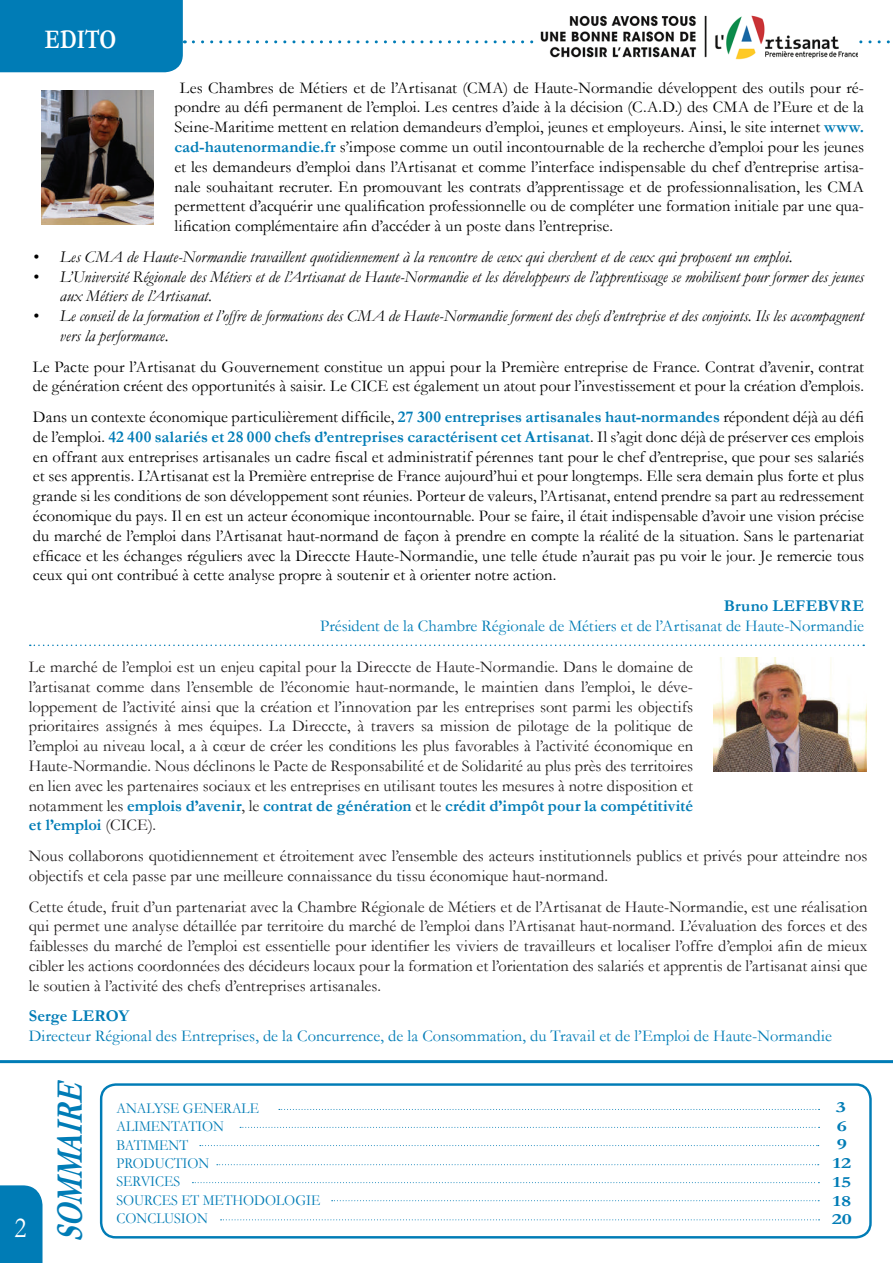
<style>
.page{position:relative;width:893px;height:1263px;background:#fff}
.page>*{position:absolute;margin:0;border:0;box-sizing:border-box;transform-origin:0 0}
.t1{font:italic 700 37.65px "Garamond";color:#007cb6;scale:.75 1}
.t2{font:29.7px "Garamond";color:#fff;scale:.86 1}
.t3{font:700 27px "Garamond";color:#fff;scale:.79 1}
.t4{font:16.5px/19.8px "Garamond";color:#000;text-align:justify}
.t5{font:16.5px/19.8px "Garamond";color:#231f20;text-align:justify}
.t6{font:italic 16.5px/19.8px "Garamond";color:#000}
.t7{font:16.5px "Garamond";color:#007cb6}
.t8{font:700 16.5px "Garamond";letter-spacing:.005em;color:#007cb6}
.t9{font:700 15.6px/18.8px "Garamond";color:#007cb6;text-align:center;scale:1.38 1}
.t10{font:15.3px/18.3px "Garamond";color:#007cb6;scale:.92 1}
.s1{font-weight:700;color:#007cb6}
</style>
<div class="page">
<div style="left:100px;top:1083px;width:772px;height:155px;border:2px solid #007cb6;border-radius:15px"></div>
<svg style="left:279px;top:1109px;width:541px;height:1px"></svg>
<svg style="left:240px;top:1127px;width:580px;height:1px"></svg>
<svg style="left:200px;top:1145px;width:619px;height:1px"></svg>
<svg style="left:192px;top:1182px;width:627px;height:1px"></svg>
<svg style="left:332px;top:1200px;width:487px;height:1px"></svg>
<svg style="left:221px;top:1219px;width:599px;height:1px"></svg>
<svg style="left:217px;top:1164px;width:602px;height:1px"></svg>
<svg style="left:193px;top:40px;width:697px;height:3px"></svg>
<div style="left:0;top:1185px;width:43px;height:78px;background:#007cb6"></div>
<div style="left:0;top:0;width:185px;height:72px;background:#007cb6"></div>
<img style="left:536px;top:15px;width:322px;height:45px">
<img style="left:41px;top:90px;width:112px;height:134px">
<svg style="left:30px;top:644px;width:834px;height:2px"></svg>
<div style="left:0;top:1060px;width:893px;height:3px;border:2px solid #007cb6"></div>
<img style="left:714px;top:657px;width:153px;height:115px">
<h3 class="t3" style="left:45px;top:21px;width:92px">EDITO</h3>
<p class="t4" style="left:174px;top:77px;width:691px;text-indent:6px">Les Chambres de Métiers et de l’Artisanat (CMA) de Haute-Normandie développent des outils pour ré&shy;pondre au défi permanent de l’emploi. Les centres d’aide à la décision (C.A.D.) des CMA de l’Eure et de la Seine-Maritime mettent en relation demandeurs d’emploi, jeunes et employeurs. Ainsi, le site internet <span class="s1">www. cad-hautenormandie.fr</span> s’impose comme un outil incontournable de la recherche d’emploi pour les jeunes et les demandeurs d’emploi dans l’Artisanat et comme l’interface indispensable du chef d’entreprise artisa&shy;nale souhaitant recruter. En promouvant les contrats d’apprentissage et de professionnalisation, les CMA permettent d’acquérir une qualification professionnelle ou de compléter une formation initiale par une qua&shy;lification complémentaire afin d’accéder à un poste dans l’entreprise.</p>
<p class="t6" style="left:33px;top:246px;width:761px">• Les CMA de Haute-Normandie travaillent quotidiennement à la rencontre de ceux qui cherchent et de ceux qui proposent un emploi.</p>
<p class="t6" style="left:60px;top:266px;width:806px;text-indent:-27px">• L’Université Régionale des Métiers et de l’Artisanat de Haute-Normandie et les développeurs de l’apprentissage se mobilisent pour former des jeunes aux Métiers de l’Artisanat.</p>
<p class="t6" style="left:60px;top:306px;width:805px;text-indent:-27px">• Le conseil de la formation et l’offre de formations des CMA de Haute-Normandie forment des chefs d’entreprise et des conjoints. Ils les accompagnent vers la performance.</p>
<p class="t4" style="left:33px;top:356px;width:833px">Le Pacte pour l’Artisanat du Gouvernement constitue un appui pour la Première entreprise de France. Contrat d’avenir, contrat de génération créent des opportunités à saisir. Le CICE est également un atout pour l’investissement et pour la création d’emplois.</p>
<p class="t4" style="left:33px;top:406px;width:833px">Dans un contexte économique particulièrement difficile, <span class="s1">27 300 entreprises artisanales haut-normandes</span> répondent déjà au défi de l’emploi. <span class="s1">42 400 salariés et 28 000 chefs d’entreprises caractérisent cet Artisanat</span>. Il s’agit donc déjà de préserver ces emplois en offrant aux entreprises artisanales un cadre fiscal et administratif pérennes tant pour le chef d’entreprise, que pour ses salariés et ses apprentis. L’Artisanat est la Première entreprise de France aujourd’hui et pour longtemps. Elle sera demain plus forte et plus grande si les conditions de son développement sont réunies. Porteur de valeurs, l’Artisanat, entend prendre sa part au redressement économique du pays. Il en est un acteur économique incontournable. Pour se faire, il était indispensable d’avoir une vision précise du marché de l’emploi dans l’Artisanat haut-normand de façon à prendre en compte la réalité de la situation. Sans le partenariat efficace et les échanges réguliers avec la Direccte Haute-Normandie, une telle étude n’aurait pas pu voir le jour. Je remercie tous ceux qui ont contribué à cette analyse propre à soutenir et à orienter notre action.</p>
<p class="t8" style="left:724px;top:595px;width:142px">Bruno LEFEBVRE</p>
<p class="t7" style="left:320px;top:615px;width:545px">Président de la Chambre Régionale de Métiers et de l’Artisanat de Haute-Normandie</p>
<p class="t5" style="left:29px;top:656px;width:666px">Le marché de l’emploi est un enjeu capital pour la Direccte de Haute-Normandie. Dans le domaine de l’artisanat comme dans l’ensemble de l’économie haut-normande, le maintien dans l’emploi, le déve&shy;loppement de l’activité ainsi que la création et l’innovation par les entreprises sont parmi les objectifs prioritaires assignés à mes équipes. La Direccte, à travers sa mission de pilotage de la politique de l’emploi au niveau local, a à cœur de créer les conditions les plus favorables à l’activité économique en Haute-Normandie. Nous déclinons le Pacte de Responsabilité et de Solidarité au plus près des territoires en lien avec les partenaires sociaux et les entreprises en utilisant toutes les mesures à notre disposition et notamment les <span class="s1">emplois d’avenir</span>, le <span class="s1">contrat de génération</span> et le <span class="s1">crédit d’impôt pour la compétitivité et l’emploi</span> (CICE).</p>
<p class="t5" style="left:29px;top:845px;width:840px">Nous collaborons quotidiennement et étroitement avec l’ensemble des acteurs institutionnels publics et privés pour atteindre nos objectifs et cela passe par une meilleure connaissance du tissu économique haut-normand.</p>
<p class="t5" style="left:29px;top:896px;width:840px">Cette étude, fruit d’un partenariat avec la Chambre Régionale de Métiers et de l’Artisanat de Haute-Normandie, est une réalisation qui permet une analyse détaillée par territoire du marché de l’emploi dans l’Artisanat haut-normand. L’évaluation des forces et des faiblesses du marché de l’emploi est essentielle pour identifier les viviers de travailleurs et localiser l’offre d’emploi afin de mieux cibler les actions coordonnées des décideurs locaux pour la formation et l’orientation des salariés et apprentis de l’artisanat ainsi que le soutien à l’activité des chefs d’entreprises artisanales.</p>
<p class="t8" style="left:29px;top:1005px;width:102px">Serge LEROY</p>
<p class="t7" style="left:29px;top:1025px;width:805px">Directeur Régional des Entreprises, de la Concurrence, de la Consommation, du Travail et de l’Emploi de Haute-Normandie</p>
<h2 class="t2" style="left:15px;top:1208px;width:15px">2</h2>
<h1 class="t1" style="left:44px;top:1242px;width:230px;rotate:-90deg">SOMMAIRE</h1>
<p class="t10" style="left:116px;top:1098px;width:223px">ANALYSE GENERALE<br>ALIMENTATION<br>BATIMENT<br>PRODUCTION<br>SERVICES<br>SOURCES ET METHODOLOGIE<br>CONCLUSION</p>
<p class="t9" style="left:832px;top:1098px;width:16px">3<br>6<br>9<br>12<br>15<br>18<br>20</p>
</div>
